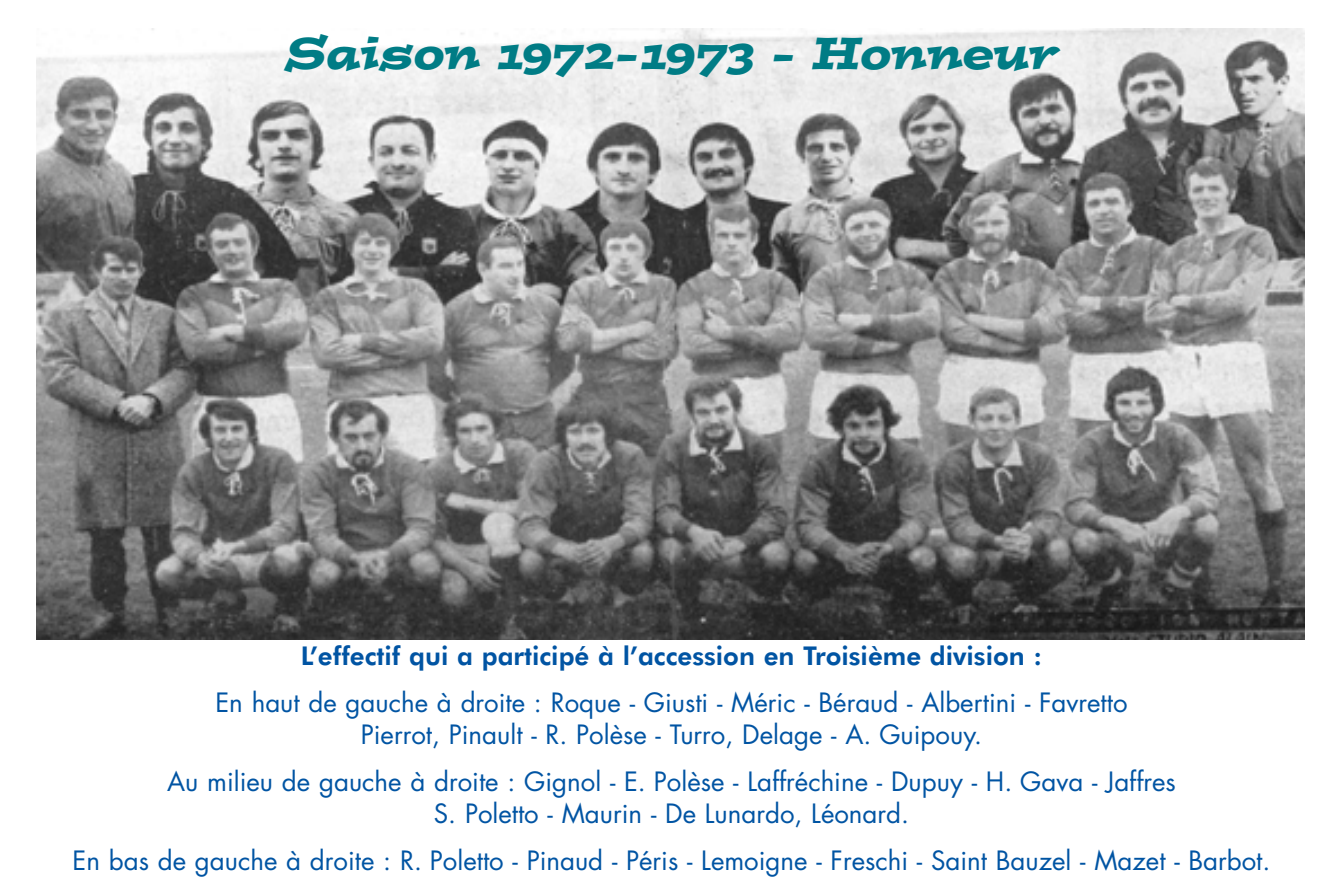
<style>
.page{position:relative;width:1339px;height:894px;background:#fff}
.page>*{position:absolute;margin:0;border:0;box-sizing:border-box;transform-origin:0 0}
.t1{font:italic 45px "Postino";color:#007c85}
.t2{font:25.88px/31.5px "Futura";color:#0054a3;text-align:center}
.t3{font:800 25.88px "Futura BT";color:#0054a3}
</style>
<div class="page">
<img style="left:36px;top:28px;width:1268px;height:611px">
<h1 class="t1" style="left:286px;top:35px;width:774px">Saison 1972-1973 - Honneur</h1>
<p class="t3" style="left:301px;top:645px;width:743px">L’effectif qui a participé à l’accession en Troisième division :</p>
<p class="t2" style="left:215px;top:689px;width:913px">En haut de gauche à droite : Roque - Giusti - Méric - Béraud - Albertini - Favretto<br>Pierrot, Pinault - R. Polèse - Turro, Delage - A. Guipouy.</p>
<p class="t2" style="left:167px;top:767px;width:1010px">Au milieu de gauche à droite : Gignol - E. Polèse - Laffréchine - Dupuy - H. Gava - Jaffres<br>S. Poletto - Maurin - De Lunardo, Léonard.</p>
<p class="t2" style="left:73px;top:846px;width:1199px">En bas de gauche à droite : R. Poletto - Pinaud - Péris - Lemoigne - Freschi - Saint Bauzel - Mazet - Barbot.</p>
</div>
